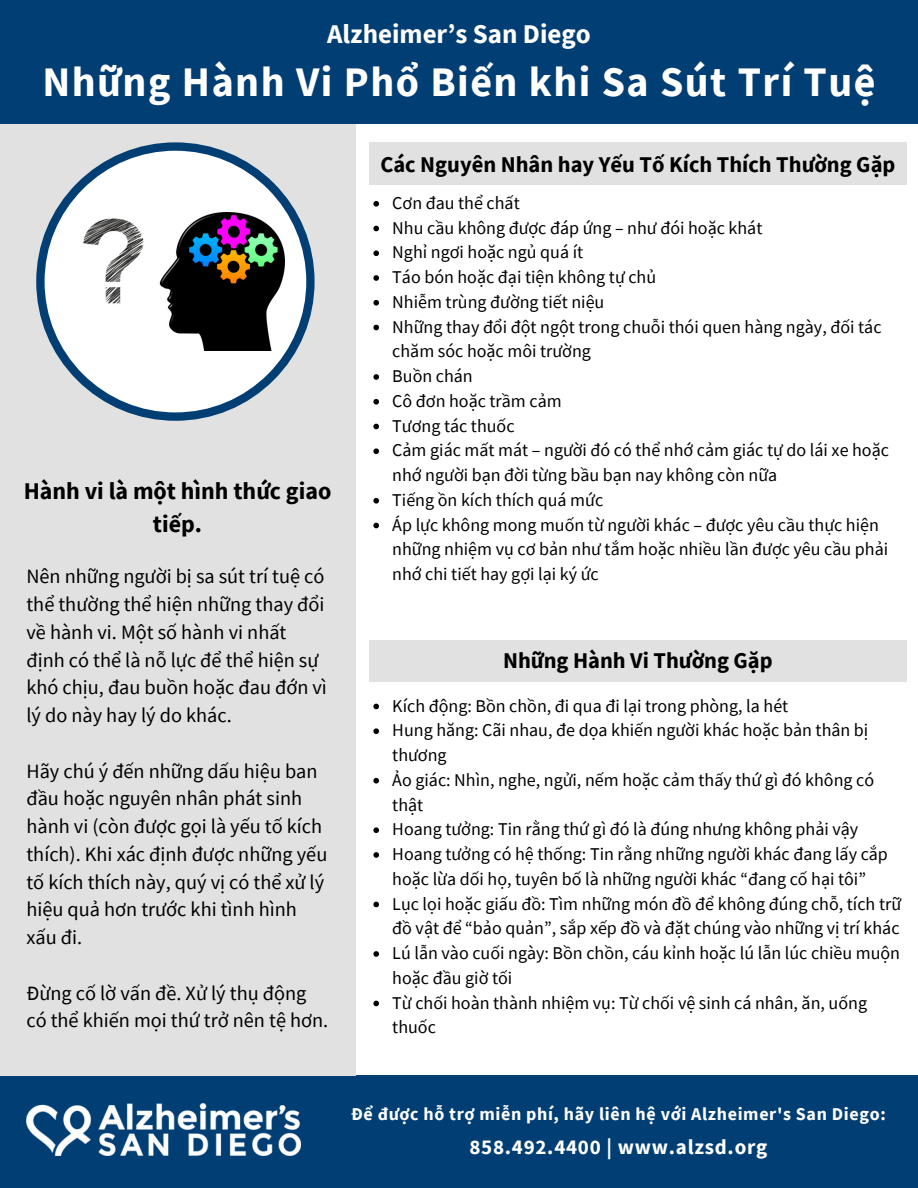
<style>
.page{position:relative;width:918px;height:1188px;background:#fff}
.page>*{position:absolute;margin:0;border:0;box-sizing:border-box;transform-origin:0 0}
.t1{font:700 42px "Source Sans Pro";letter-spacing:.035em;color:#fff}
.t2{font:700 27px "Source Sans Pro";color:#fff}
.t3{font:700 24px/32.7px "Source Sans Pro";color:#000;text-align:center}
.t4{font:700 22.5px "Source Sans Pro";color:#000}
.t5{font:700 21px "Source Sans Pro";letter-spacing:.035em;color:#fff}
.t6{font:20.25px/27.8px "Source Sans Pro";color:#000}
.t7{font:18px/24.8px "Source Sans Pro";color:#000}
.t8{font:700 18px "Source Sans Pro";letter-spacing:.035em;color:#fff}
</style>
<div class="page">
<div style="left:0;top:0;width:918px;height:124px;background:#003e73"></div>
<div style="left:0;top:1076px;width:918px;height:112px;background:#003e73"></div>
<div style="left:369px;top:142px;width:538px;height:43px;background:#e1e1e1"></div>
<img style="left:26px;top:1104px;width:275px;height:51px">
<div style="left:0;top:124px;width:355px;height:952px;background:#e1e1e1"></div>
<div style="left:369px;top:640px;width:538px;height:42px;background:#e1e1e1"></div>
<svg style="left:36px;top:142px;width:279px;height:279px"></svg>
<img style="left:66px;top:213px;width:219px;height:138px">
<svg style="left:373px;top:704px;width:6px;height:5px"></svg>
<svg style="left:373px;top:728px;width:6px;height:6px"></svg>
<svg style="left:373px;top:778px;width:6px;height:6px"></svg>
<svg style="left:373px;top:827px;width:6px;height:6px"></svg>
<svg style="left:373px;top:852px;width:6px;height:6px"></svg>
<svg style="left:373px;top:902px;width:6px;height:5px"></svg>
<svg style="left:373px;top:951px;width:6px;height:6px"></svg>
<svg style="left:373px;top:1001px;width:6px;height:5px"></svg>
<svg style="left:373px;top:201px;width:6px;height:6px"></svg>
<svg style="left:373px;top:226px;width:6px;height:5px"></svg>
<svg style="left:373px;top:250px;width:6px;height:6px"></svg>
<svg style="left:373px;top:275px;width:6px;height:6px"></svg>
<svg style="left:373px;top:300px;width:6px;height:6px"></svg>
<svg style="left:373px;top:325px;width:6px;height:5px"></svg>
<svg style="left:373px;top:374px;width:6px;height:6px"></svg>
<svg style="left:373px;top:399px;width:6px;height:6px"></svg>
<svg style="left:373px;top:424px;width:6px;height:5px"></svg>
<svg style="left:373px;top:448px;width:6px;height:6px"></svg>
<svg style="left:373px;top:498px;width:6px;height:6px"></svg>
<svg style="left:373px;top:523px;width:6px;height:5px"></svg>
<p class="t2" style="left:327px;top:16px;width:265px">Alzheimer’s San Diego</p>
<p class="t1" style="left:42px;top:54px;width:835px">Những Hành Vi Phổ Biến khi Sa Sút Trí Tuệ</p>
<p class="t3" style="left:24px;top:474px;width:309px">Hành vi là một hình thức giao tiếp.</p>
<p class="t6" style="left:26px;top:562px;width:302px">Nên những người bị sa sút trí tuệ có thể thường thể hiện những thay đổi về hành vi. Một số hành vi nhất định có thể là nỗ lực để thể hiện sự khó chịu, đau buồn hoặc đau đớn vì lý do này hay lý do khác.</p>
<p class="t6" style="left:26px;top:757px;width:302px">Hãy chú ý đến những dấu hiệu ban đầu hoặc nguyên nhân phát sinh hành vi (còn được gọi là yếu tố kích thích). Khi xác định được những yếu tố kích thích này, quý vị có thể xử lý hiệu quả hơn trước khi tình hình xấu đi.</p>
<p class="t6" style="left:26px;top:979px;width:303px">Đừng cố lờ vấn đề. Xử lý thụ động có thể khiến mọi thứ trở nên tệ hơn.</p>
<p class="t4" style="left:380px;top:150px;width:517px">Các Nguyên Nhân hay Yếu Tố Kích Thích Thường Gặp</p>
<p class="t7" style="left:392px;top:190px;width:129px">Cơn đau thể chất</p>
<p class="t7" style="left:392px;top:215px;width:372px">Nhu cầu không được đáp ứng – như đói hoặc khát</p>
<p class="t7" style="left:392px;top:240px;width:192px">Nghỉ ngơi hoặc ngủ quá ít</p>
<p class="t7" style="left:392px;top:264px;width:265px">Táo bón hoặc đại tiện không tự chủ</p>
<p class="t7" style="left:392px;top:289px;width:214px">Nhiễm trùng đường tiết niệu</p>
<p class="t7" style="left:392px;top:314px;width:491px">Những thay đổi đột ngột trong chuỗi thói quen hàng ngày, đối tác chăm sóc hoặc môi trường</p>
<p class="t7" style="left:392px;top:363px;width:82px">Buồn chán</p>
<p class="t7" style="left:392px;top:388px;width:171px">Cô đơn hoặc trầm cảm</p>
<p class="t7" style="left:392px;top:413px;width:124px">Tương tác thuốc</p>
<p class="t7" style="left:392px;top:438px;width:498px">Cảm giác mất mát – người đó có thể nhớ cảm giác tự do lái xe hoặc nhớ người bạn đời từng bầu bạn nay không còn nữa</p>
<p class="t7" style="left:392px;top:487px;width:212px">Tiếng ồn kích thích quá mức</p>
<p class="t7" style="left:392px;top:512px;width:497px">Áp lực không mong muốn từ người khác – được yêu cầu thực hiện những nhiệm vụ cơ bản như tắm hoặc nhiều lần được yêu cầu phải nhớ chi tiết hay gợi lại ký ức</p>
<p class="t4" style="left:503px;top:646px;width:271px">Những Hành Vi Thường Gặp</p>
<p class="t7" style="left:392px;top:693px;width:398px">Kích động: Bồn chồn, đi qua đi lại trong phòng, la hét</p>
<p class="t7" style="left:392px;top:718px;width:478px">Hung hăng: Cãi nhau, đe dọa khiến người khác hoặc bản thân bị thương</p>
<p class="t7" style="left:392px;top:767px;width:483px">Ảo giác: Nhìn, nghe, ngửi, nếm hoặc cảm thấy thứ gì đó không có thật</p>
<p class="t7" style="left:392px;top:817px;width:468px">Hoang tưởng: Tin rằng thứ gì đó là đúng nhưng không phải vậy</p>
<p class="t7" style="left:392px;top:841px;width:497px">Hoang tưởng có hệ thống: Tin rằng những người khác đang lấy cắp hoặc lừa dối họ, tuyên bố là những người khác “đang cố hại tôi”</p>
<p class="t7" style="left:392px;top:891px;width:510px">Lục lọi hoặc giấu đồ: Tìm những món đồ để không đúng chỗ, tích trữ đồ vật để “bảo quản”, sắp xếp đồ và đặt chúng vào những vị trí khác</p>
<p class="t7" style="left:392px;top:940px;width:509px">Lú lẫn vào cuối ngày: Bồn chồn, cáu kỉnh hoặc lú lẫn lúc chiều muộn hoặc đầu giờ tối</p>
<p class="t7" style="left:392px;top:990px;width:476px">Từ chối hoàn thành nhiệm vụ: Từ chối vệ sinh cá nhân, ăn, uống thuốc</p>
<p class="t8" style="left:351px;top:1102px;width:536px">Để được hỗ trợ miễn phí, hãy liên hệ với Alzheimer's San Diego:</p>
<p class="t5" style="left:469px;top:1133px;width:299px">858.492.4400 | www.alzsd.org</p>
</div>
